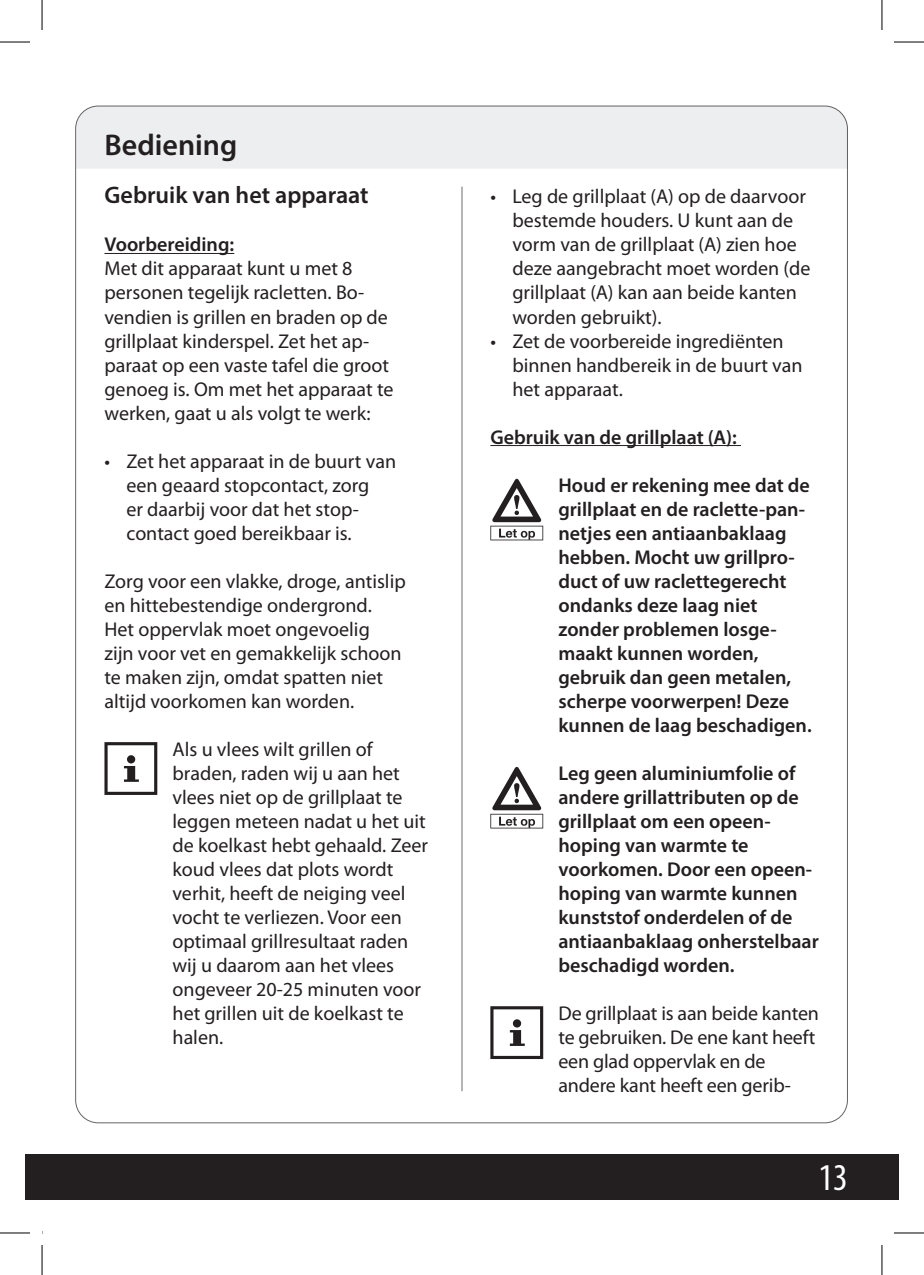
<style>
.page{position:relative;width:924px;height:1275px;background:#fff}
.page>*{position:absolute;margin:0;border:0;box-sizing:border-box;transform-origin:0 0}
.t1{font:condensed 38px "Myriad Pro";color:#fff}
.t2{font:600 30px "Myriad Pro";color:#231f20}
.t3{font:600 24px "Myriad Pro";color:#231f20}
.t4{font:20px/24px "Myriad Pro";color:#231f20}
.t5{font:600 20px/24px "Myriad Pro";color:#231f20}
</style>
<div class="page">
<div style="left:77px;top:106px;width:770px;height:63px;background:#edeeef"></div>
<hr style="left:461px;top:187px;width:1px;height:904px;background:#6c6d70">
<div style="left:25px;top:1154px;width:873px;height:45px;background:#231f20"></div>
<hr style="left:104px;top:253px;width:130px;height:1px;background:#231f20">
<svg style="left:104px;top:742px;width:53px;height:53px"></svg>
<hr style="left:490px;top:445px;width:250px;height:1px;background:#231f20">
<svg style="left:490px;top:479px;width:53px;height:61px"></svg>
<svg style="left:490px;top:767px;width:53px;height:61px"></svg>
<svg style="left:490px;top:1006px;width:53px;height:53px"></svg>
<hr style="left:0;top:42px;width:30px;height:1px;background:#000">
<hr style="left:893px;top:42px;width:30px;height:1px;background:#000">
<hr style="left:0;top:1232px;width:30px;height:1px;background:#000">
<hr style="left:893px;top:1232px;width:30px;height:1px;background:#000">
<hr style="left:42px;top:0;width:1px;height:30px;background:#000">
<hr style="left:42px;top:1245px;width:1px;height:30px;background:#000">
<hr style="left:881px;top:0;width:1px;height:30px;background:#000">
<hr style="left:881px;top:1245px;width:1px;height:30px;background:#000">
<h2 class="t2" style="left:104px;top:126px;width:134px">Bediening</h2>
<p class="t3" style="left:104px;top:180px;width:265px">Gebruik van het apparaat</p>
<p class="t5" style="left:104px;top:232px;width:131px">Voorbereiding:</p>
<p class="t4" style="left:104px;top:257px;width:290px">Met dit apparaat kunt u met 8 personen tegelijk racletten. Bo&shy;vendien is grillen en braden op de grillplaat kinderspel. Zet het ap&shy;paraat op een vaste tafel die groot genoeg is. Om met het apparaat te werken, gaat u als volgt te werk:</p>
<p class="t4" style="left:126px;top:449px;width:271px;text-indent:-22px">• Zet het apparaat in de buurt van een geaard stopcontact, zorg<br>er daarbij voor dat het stop&shy;contact goed bereikbaar is.</p>
<p class="t4" style="left:104px;top:569px;width:302px">Zorg voor een vlakke, droge, antislip en hittebestendige ondergrond.<br>Het oppervlak moet ongevoelig<br>zijn voor vet en gemakkelijk schoon te maken zijn, omdat spatten niet altijd voorkomen kan worden.</p>
<p class="t4" style="left:172px;top:737px;width:257px">Als u vlees wilt grillen of braden, raden wij u aan het vlees niet op de grillplaat te leggen meteen nadat u het uit de koelkast hebt gehaald. Zeer koud vlees dat plots wordt verhit, heeft de neiging veel vocht te verliezen. Voor een optimaal grillresultaat raden wij u daarom aan het vlees ongeveer 20-25 minuten voor het grillen uit de koelkast te halen.</p>
<p class="t4" style="left:512px;top:185px;width:299px;text-indent:-22px">• Leg de grillplaat (A) op de daarvoor bestemde houders. U kunt aan de vorm van de grillplaat (A) zien hoe deze aangebracht moet worden (de grillplaat (A) kan aan beide kanten worden gebruikt).</p>
<p class="t4" style="left:512px;top:329px;width:291px;text-indent:-22px">• Zet de voorbereide ingrediënten binnen handbereik in de buurt van het apparaat.</p>
<p class="t5" style="left:490px;top:424px;width:248px">Gebruik van de grillplaat (A):</p>
<p class="t5" style="left:558px;top:472px;width:255px">Houd er rekening mee dat de grillplaat en de raclette-pan&shy;netjes een antiaanbaklaag hebben. Mocht uw grillpro&shy;duct of uw raclettegerecht ondanks deze laag niet zonder problemen losge&shy;maakt kunnen worden, gebruik dan geen metalen, scherpe voorwerpen! Deze kunnen de laag beschadigen.</p>
<p class="t5" style="left:558px;top:760px;width:262px">Leg geen aluminiumfolie of andere grillattributen op de grillplaat om een opeen&shy;hoping van warmte te voorkomen. Door een opeen&shy;hoping van warmte kunnen kunststof onderdelen of de antiaanbaklaag onherstelbaar beschadigd worden.</p>
<p class="t4" style="left:558px;top:1001px;width:262px">De grillplaat is aan beide kanten te gebruiken. De ene kant heeft een glad oppervlak en de andere kant heeft een gerib-</p>
<h1 class="t1" style="left:818px;top:1154px;width:31px">13</h1>
</div>
